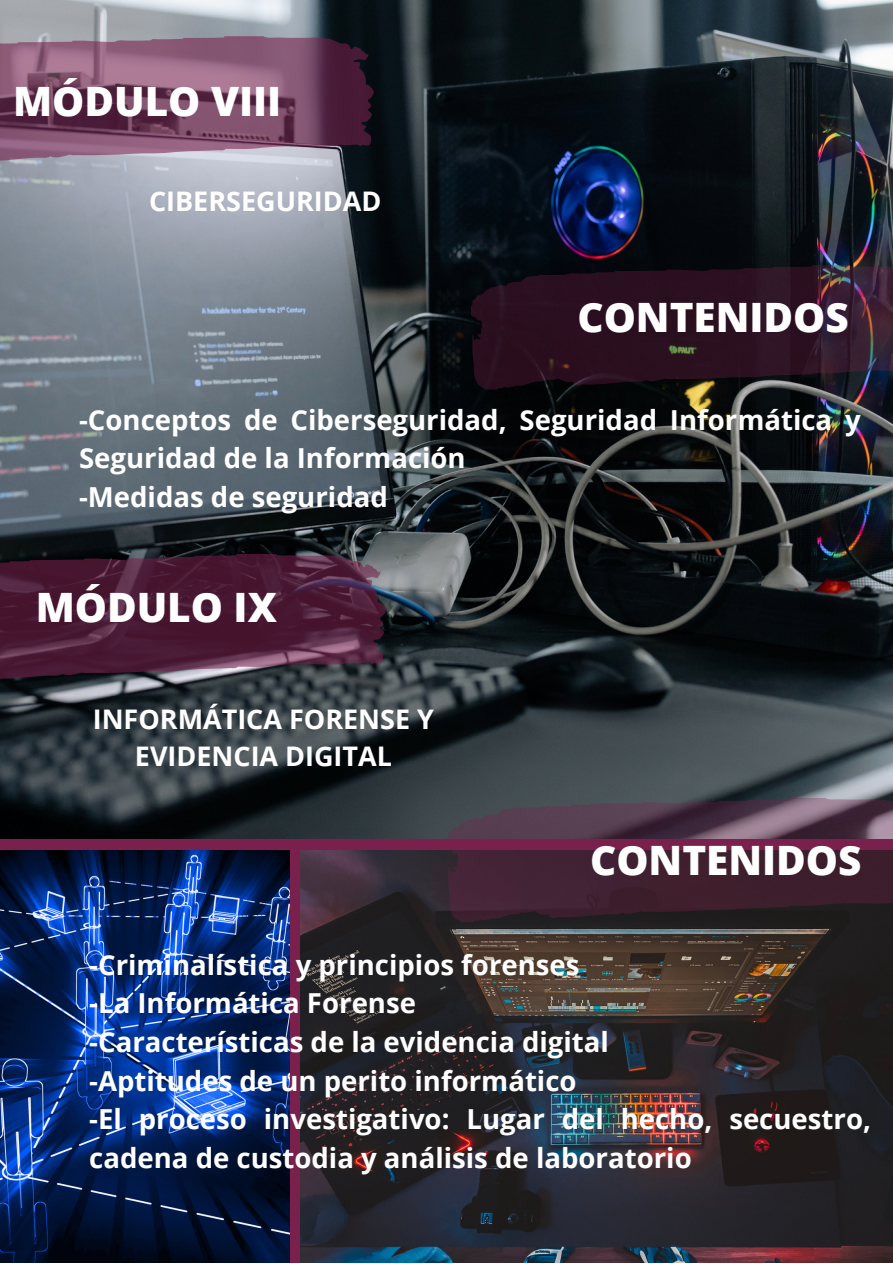
<style>
.page{position:relative;width:893px;height:1264px;background:#fff}
.page>*{position:absolute;margin:0;border:0;box-sizing:border-box;transform-origin:0 0}
.t1{font:800 40.5px "Open Sans";color:#fff}
.t2{font:700 27.6px/38.5px "Open Sans";color:#fff}
.t3{font:700 27px/37px "Open Sans";color:#fff;text-align:center}
</style>
<div class="page">
<img style="left:0;top:0;width:892px;height:839px">
<img style="left:0;top:850px;width:289px;height:412px">
<img style="left:300px;top:850px;width:592px;height:412px">
<svg style="left:0;top:36px;width:374px;height:130px;background:#7d566f"></svg>
<svg style="left:471px;top:265px;width:421px;height:124px;background:#2a1423"></svg>
<svg style="left:0;top:554px;width:386px;height:130px;background:#4c243c"></svg>
<svg style="left:446px;top:798px;width:446px;height:124px;background:#492c3d"></svg>
<h1 class="t1" style="left:13px;top:73px;width:270px">MÓDULO VIII</h1>
<p class="t3" style="left:149px;top:182px;width:234px">CIBERSEGURIDAD</p>
<h1 class="t1" style="left:577px;top:288px;width:273px">CONTENIDOS</h1>
<p class="t2" style="left:79px;top:400px;width:783px">-Conceptos de Ciberseguridad, Seguridad Informática y<br>Seguridad de la Información<br>-Medidas de seguridad</p>
<h1 class="t1" style="left:36px;top:578px;width:243px">MÓDULO IX</h1>
<p class="t3" style="left:93px;top:700px;width:342px">INFORMÁTICA FORENSE Y<br>EVIDENCIA DIGITAL</p>
<h1 class="t1" style="left:590px;top:831px;width:273px">CONTENIDOS</h1>
<p class="t2" style="left:89px;top:944px;width:783px">-Criminalística y principios forenses<br>-La Informática Forense<br>-Características de la evidencia digital<br>-Aptitudes de un perito informático<br>-El proceso investigativo: Lugar del hecho, secuestro, cadena de custodia y análisis de laboratorio</p>
</div>
